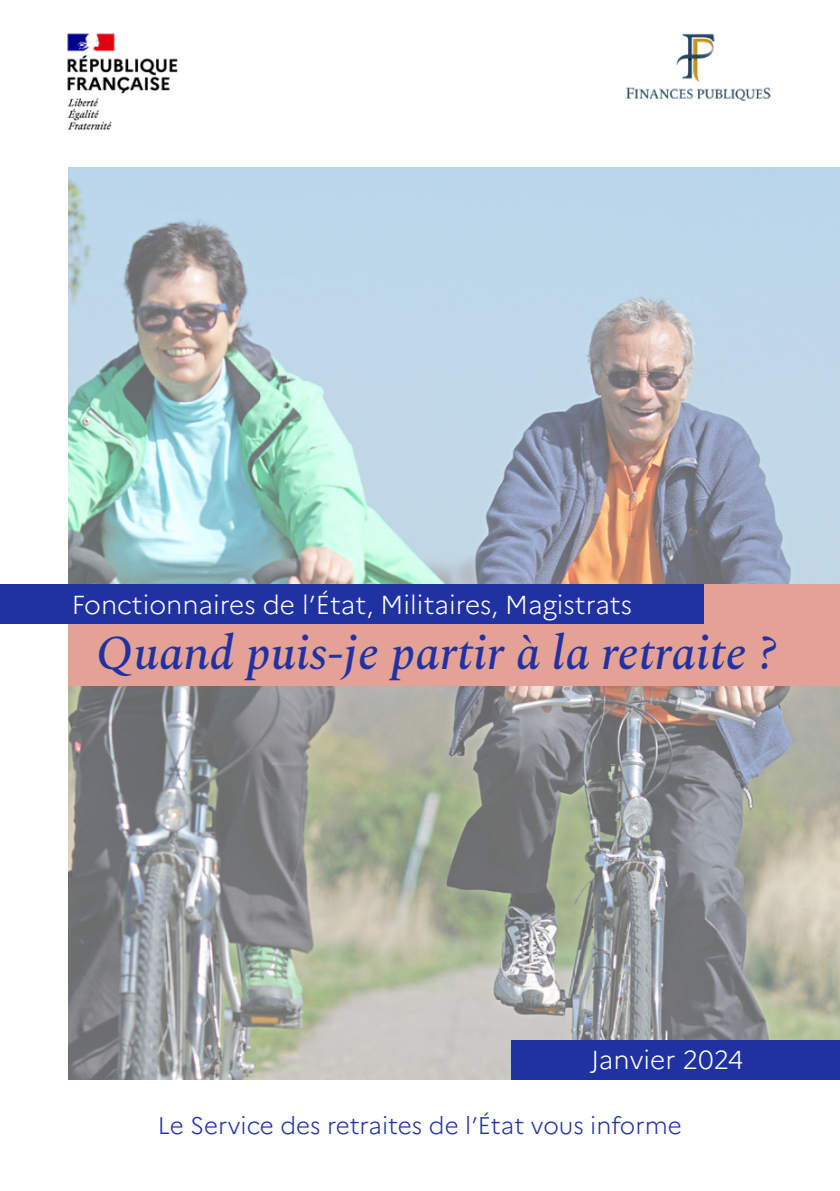
<style>
.page{position:relative;width:840px;height:1191px;background:#fff}
.page>*{position:absolute;margin:0;border:0;box-sizing:border-box;transform-origin:0 0}
.t1{font:italic 500 48px "Spectral";color:#2032a1}
.titre_1e_couverture{font:300 26px "Marianne";color:#fff}
.t2{font:300 24px "Marianne";color:#2032a1}
</style>
<div class="page">
<img style="left:67px;top:33px;width:111px;height:97px">
<img style="left:626px;top:33px;width:145px;height:69px">
<img style="left:68px;top:167px;width:771px;height:912px">
<div style="left:511px;top:1039px;width:328px;height:40px;background:#2032a1"></div>
<div style="left:68px;top:584px;width:771px;height:102px;background:#e3a295"></div>
<div style="left:0;top:584px;width:703px;height:40px;background:#2032a1"></div>
<p class="titre_1e_couverture" style="left:72px;top:588px;width:561px">Fonctionnaires de l’État, Militaires, Magistrats</p>
<p class="t1" style="left:96px;top:618px;width:682px">Quand puis-je partir à la retraite ?</p>
<p class="titre_1e_couverture" style="left:590px;top:1044px;width:154px">Janvier 2024</p>
<p class="t2" style="left:158px;top:1111px;width:525px">Le Service des retraites de l’État vous informe</p>
</div>
